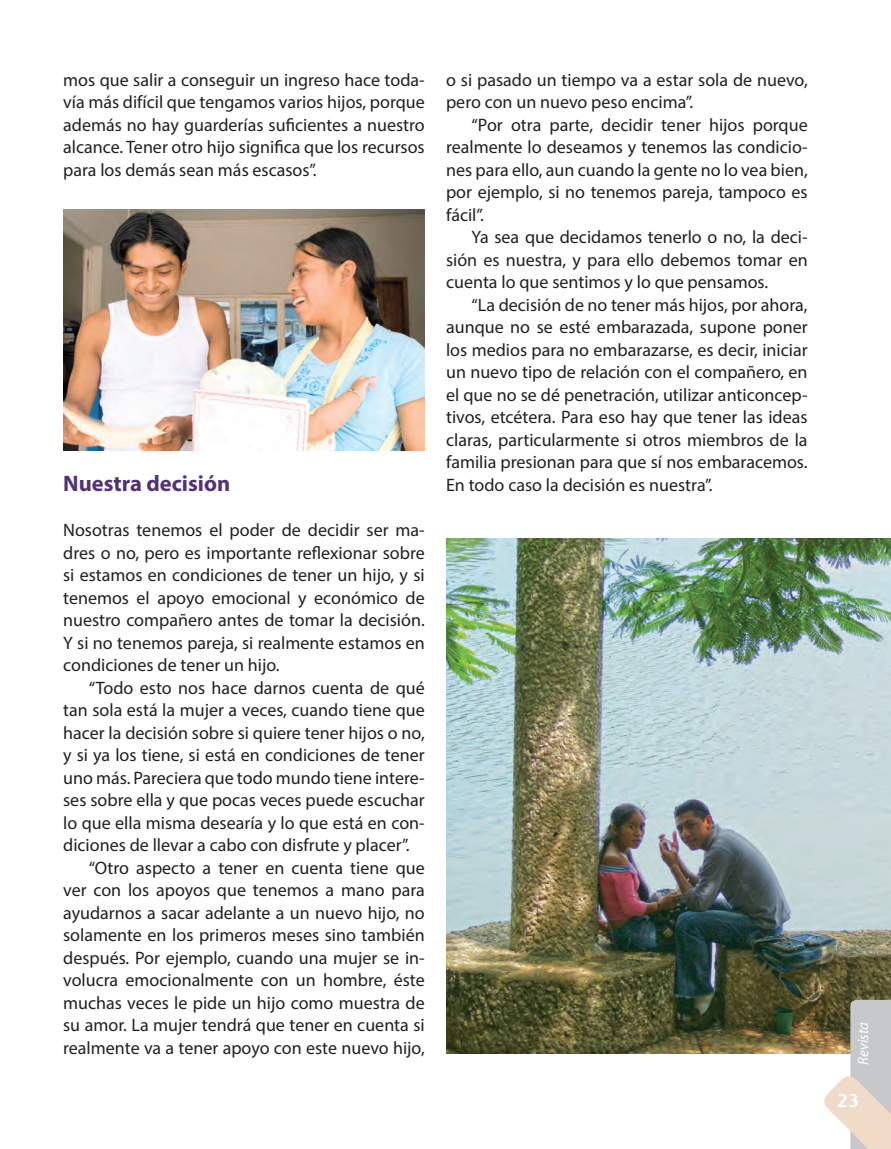
<style>
.page{position:relative;width:891px;height:1149px;background:#fff}
.page>*{position:absolute;margin:0;border:0;box-sizing:border-box;transform-origin:0 0}
.T_2{font:700 22.5px "Myriad Pro";color:#523174}
.PC_1{font:18px/22.5px "Myriad Pro";color:#231f20;text-align:justify}
.PB_1{font:18px/22.5px "Myriad Pro";color:#231f20;text-align:justify}
.t1{font:700 18px "Shannon";color:#fff}
.t2{font:italic 15px "Myriad Pro";color:#fff}
</style>
<div class="page">
<img style="left:446px;top:538px;width:445px;height:515px">
<img style="left:63px;top:209px;width:362px;height:241px">
<svg style="left:820px;top:999px;width:71px;height:150px"></svg>
<p class="PC_1" style="left:63px;top:68px;width:363px">mos que salir a conseguir un ingreso hace toda&shy;vía más difícil que tengamos varios hijos, porque además no hay guarderías suficientes a nuestro alcance. Tener otro hijo significa que los recursos para los demás sean más escasos”.</p>
<p class="T_2" style="left:63px;top:468px;width:168px">Nuestra decisión</p>
<p class="PB_1" style="left:63px;top:518px;width:363px">Nosotras tenemos el poder de decidir ser ma&shy;dres o no, pero es importante reflexionar sobre si estamos en condiciones de tener un hijo, y si tenemos el apoyo emocional y económico de nuestro compañero antes de tomar la decisión.<br>Y si no tenemos pareja, si realmente estamos en condiciones de tener un hijo.</p>
<p class="PC_1" style="left:63px;top:676px;width:363px;text-indent:26px">“Todo esto nos hace darnos cuenta de qué tan sola está la mujer a veces, cuando tiene que hacer la decisión sobre si quiere tener hijos o no, y si ya los tiene, si está en condiciones de tener uno más. Pareciera que todo mundo tiene intere&shy;ses sobre ella y que pocas veces puede escuchar lo que ella misma desearía y lo que está en con&shy;diciones de llevar a cabo con disfrute y placer”.</p>
<p class="PC_1" style="left:63px;top:856px;width:363px;text-indent:26px">“Otro aspecto a tener en cuenta tiene que ver con los apoyos que tenemos a mano para ayudarnos a sacar adelante a un nuevo hijo, no solamente en los primeros meses sino también después. Por ejemplo, cuando una mujer se in&shy;volucra emocionalmente con un hombre, éste muchas veces le pide un hijo como muestra de su amor. La mujer tendrá que tener en cuenta si realmente va a tener apoyo con este nuevo hijo,</p>
<p class="PC_1" style="left:446px;top:68px;width:363px">o si pasado un tiempo va a estar sola de nuevo, pero con un nuevo peso encima”.</p>
<p class="PC_1" style="left:446px;top:113px;width:363px;text-indent:26px">“Por otra parte, decidir tener hijos porque realmente lo deseamos y tenemos las condicio&shy;nes para ello, aun cuando la gente no lo vea bien, por ejemplo, si no tenemos pareja, tampoco es fácil”.</p>
<p class="PC_1" style="left:446px;top:226px;width:363px;text-indent:26px">Ya sea que decidamos tenerlo o no, la deci&shy;sión es nuestra, y para ello debemos tomar en cuenta lo que sentimos y lo que pensamos.</p>
<p class="PC_1" style="left:446px;top:293px;width:363px;text-indent:26px">“La decisión de no tener más hijos, por ahora, aunque no se esté embarazada, supone poner los medios para no embarazarse, es decir, iniciar un nuevo tipo de relación con el compañero, en el que no se dé penetración, utilizar anticoncep&shy;tivos, etcétera. Para eso hay que tener las ideas claras, particularmente si otros miembros de la familia presionan para que sí nos embaracemos.<br>En todo caso la decisión es nuestra”.</p>
<p class="t2" style="left:854px;top:1064px;width:45px;rotate:-90deg">Revista</p>
<p class="t1" style="left:837px;top:1089px;width:23px">23</p>
</div>
